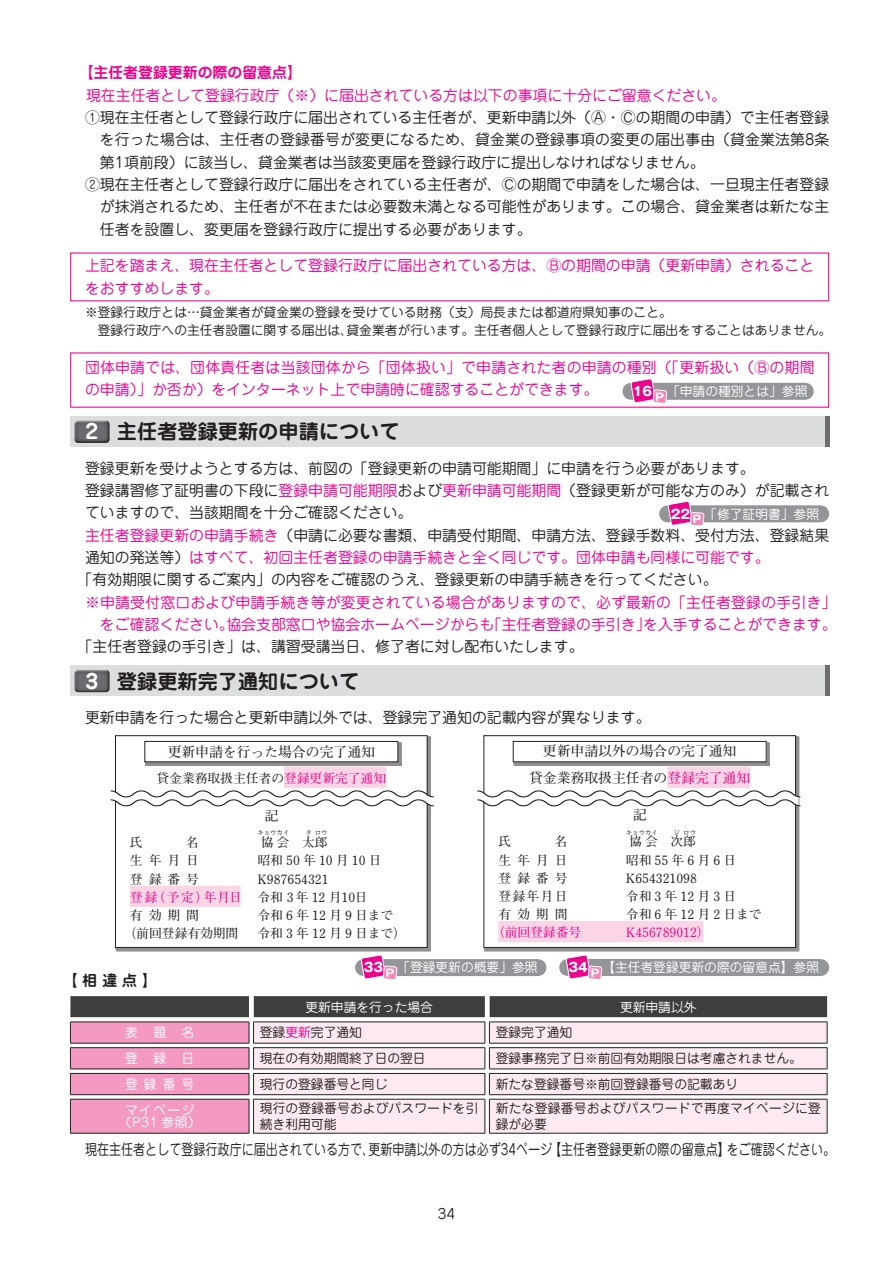
<style>
.page{position:relative;width:893px;height:1263px;background:#fff}
.page>*{position:absolute;margin:0;border:0;box-sizing:border-box;transform-origin:0 0}
.t1{font:700 20.25px "Jun 501 Pro";color:#231f20}
.t2{font:14.85px "Jun 201 Pro";color:#231f20}
.t3{font:14.85px/22.4px "Jun 201 Pro";color:#ed028c}
.t4{font:14.85px "Jun 201 Pro";color:#231f20;scale:.81 1}
.t5{font:700 14.85px "Jun 501 Pro";color:#ed028c}
.t6{font:700 14.85px "Jun 501 Pro";color:#231f20}
.t7{font:700 13.8px/26.5px "Futo Min A101 Pro";color:#231f20;text-align:center}
.t8{font:13.8px "Jun 201 Pro";color:#231f20}
.t9{font:12.75px/18.1px "Jun 201 Pro";color:#231f20}
.t10{font:700 12.75px/18.1px "Futo Min A101 Pro";color:#231f20}
.t11{font:12.75px "Jun 201 Pro";color:#fff}
.t12{font:700 12.75px "Futo Min A101 Pro";letter-spacing:.25em;color:#231f20}
.t13{font:12.75px/15.9px "Jun 201 Pro";letter-spacing:.02em;color:#231f20}
.t14{font:700 12.75px "Futo Min A101 Pro";color:#ed028c}
.t15{font:12.75px/12.8px "Jun 201 Pro";letter-spacing:.105em;color:#fff;text-align:center}
.t16{font:700 6.45px "Futo Min A101 Pro";color:#231f20}
.s1{font-family:"Gothic MB101 Pro";font-weight:700}
.s2{color:#fff}
.s3{color:#ed028c}
.s4{color:#231f20}
</style>
<div class="page">
<div style="left:70px;top:416px;width:759px;height:31px;background:#dcdddf"></div>
<hr style="left:825px;top:416px;width:4px;height:31px;background:#6c6d70">
<div style="left:72px;top:420px;width:38px;height:22px;background:#fff;opacity:.75"></div>
<div style="left:73px;top:421px;width:37px;height:24px;background:#231f20;opacity:.75"></div>
<div style="left:70px;top:665px;width:759px;height:31px;background:#dcdddf"></div>
<hr style="left:825px;top:665px;width:4px;height:31px;background:#6c6d70">
<div style="left:73px;top:670px;width:37px;height:24px;background:#231f20;opacity:.75"></div>
<hr style="left:253px;top:1133px;width:232px;height:1px;background:#231f20">
<hr style="left:489px;top:1133px;width:338px;height:1px;background:#231f20">
<svg style="left:70px;top:996px;width:758px;height:137px;background:#d2b9c4"></svg>
<hr style="left:70px;top:1094px;width:179px;height:1px;background:#231f20">
<hr style="left:70px;top:1099px;width:179px;height:1px;background:#231f20">
<hr style="left:70px;top:1099px;width:1px;height:34px;background:#231f20">
<hr style="left:249px;top:1099px;width:1px;height:34px;background:#231f20">
<hr style="left:70px;top:1133px;width:179px;height:1px;background:#231f20">
<div style="left:116px;top:736px;width:315px;height:215px;background:#918f8f"></div>
<div style="left:115px;top:736px;width:312px;height:211px;background:#fff"></div>
<div style="left:115px;top:735px;width:313px;height:213px;border:1px solid #231f20"></div>
<div style="left:145px;top:742px;width:257px;height:24px;background:#231f20;opacity:.5"></div>
<div style="left:145px;top:741px;width:253px;height:21px;background:#fff"></div>
<div style="left:144px;top:741px;width:254px;height:21px;border:1px solid #231f20"></div>
<div style="left:284px;top:766px;width:102px;height:22px;background:#fad5e5"></div>
<div style="left:130px;top:886px;width:110px;height:21px;background:#fad5e5"></div>
<svg style="left:110px;top:790px;width:324px;height:17px"></svg>
<div style="left:484px;top:736px;width:315px;height:215px;background:#918f8f"></div>
<div style="left:484px;top:736px;width:312px;height:211px;background:#fff"></div>
<div style="left:483px;top:735px;width:313px;height:213px;border:1px solid #231f20"></div>
<div style="left:514px;top:742px;width:256px;height:24px;background:#231f20;opacity:.5"></div>
<div style="left:513px;top:741px;width:253px;height:21px;background:#fff"></div>
<div style="left:513px;top:741px;width:254px;height:21px;border:1px solid #231f20"></div>
<div style="left:667px;top:767px;width:83px;height:21px;background:#fad5e5"></div>
<div style="left:498px;top:921px;width:205px;height:21px;background:#fad5e5"></div>
<svg style="left:477px;top:790px;width:324px;height:17px"></svg>
<div style="left:631px;top:383px;width:174px;height:17px;background:#939598"></div>
<svg style="left:631px;top:379px;width:36px;height:24px"></svg>
<div style="left:668px;top:505px;width:153px;height:17px;background:#939598"></div>
<svg style="left:668px;top:501px;width:37px;height:25px"></svg>
<div style="left:364px;top:959px;width:174px;height:17px;background:#939598"></div>
<svg style="left:361px;top:955px;width:37px;height:24px"></svg>
<div style="left:568px;top:959px;width:253px;height:17px;background:#939598"></div>
<svg style="left:566px;top:955px;width:37px;height:24px"></svg>
<p class="t5" style="left:79px;top:61px;width:225px">【主任者登録更新の際の留意点】</p>
<p class="t3" style="left:86px;top:82px;width:641px">現在主任者として登録行政庁（※）に届出されている方は以下の事項に十分にご留意ください。</p>
<p class="t2" style="left:85px;top:106px;width:746px">①現在主任者として登録行政庁に届出されている主任者が、更新申請以外（Ⓐ・Ⓒの期間の申請）で主任者登録</p>
<p class="t2" style="left:100px;top:128px;width:731px">を行った場合は、主任者の登録番号が変更になるため、貸金業の登録事項の変更の届出事由（貸金業法第8条</p>
<p class="t2" style="left:100px;top:150px;width:606px">第1項前段）に該当し、貸金業者は当該変更届を登録行政庁に提出しなければなりません。</p>
<p class="t2" style="left:85px;top:173px;width:746px">②現在主任者として登録行政庁に届出をされている主任者が、Ⓒの期間で申請をした場合は、一旦現主任者登録</p>
<p class="t2" style="left:100px;top:195px;width:731px">が抹消されるため、主任者が不在または必要数未満となる可能性があります。この場合、貸金業者は新たな主</p>
<p class="t2" style="left:100px;top:217px;width:433px">任者を設置し、変更届を登録行政庁に提出する必要があります。</p>
<p class="t3" style="left:85px;top:253px;width:731px">上記を踏まえ、現在主任者として登録行政庁に届出されている方は、Ⓑの期間の申請（更新申請）されることをおすすめします。</p>
<p class="t9" style="left:85px;top:302px;width:748px">※登録行政庁とは…貸金業者が貸金業の登録を受けている財務（支）局長または都道府県知事のこと。<br>　登録行政庁への主任者設置に関する届出は、貸金業者が行います。主任者個人として登録行政庁に届出をすることはありません。</p>
<p class="t3" style="left:85px;top:355px;width:731px">団体申請では、団体責任者は当該団体から「団体扱い」で申請された者の申請の種別（「更新扱い（Ⓑの期間の申請）」か否か）をインターネット上で申請時に確認することができます。</p>
<p class="t11" style="left:633px;top:381px;width:176px"><span class="s1">16</span> <sub>P</sub> 「申請の種別とは」参照</p>
<h1 class="t1" style="left:86px;top:416px;width:316px"><span class="s2">2</span> 主任者登録更新の申請について</h1>
<p class="t2" style="left:85px;top:456px;width:671px">登録更新を受けようとする方は、前図の「登録更新の申請可能期間」に申請を行う必要があります。</p>
<p class="t2" style="left:85px;top:479px;width:746px">登録講習修了証明書の下段に<span class="s3">登録申請可能期限</span>および<span class="s3">更新申請可能期間</span>（登録更新が可能な方のみ）が記載され</p>
<p class="t2" style="left:85px;top:501px;width:329px">ていますので、当該期間を十分ご確認ください。</p>
<p class="t2" style="left:85px;top:523px;width:746px"><span class="s3">主任者登録更新の申請手続き</span>（申請に必要な書類、申請受付期間、申請方法、登録手数料、受付方法、登録結果</p>
<p class="t3" style="left:85px;top:544px;width:686px"><span class="s4">通知の発送等）</span>はすべて、初回主任者登録の申請手続きと全く同じです。団体申請も同様に可能です。</p>
<p class="t2" style="left:78px;top:568px;width:641px">「有効期限に関するご案内」の内容をご確認のうえ、登録更新の申請手続きを行ってください。</p>
<p class="t3" style="left:85px;top:589px;width:753px;text-align:right">※申請受付窓口および申請手続き等が変更されている場合がありますので、必ず最新の「主任者登録の手引き」をご確認ください。協会支部窓口や協会ホームページからも「主任者登録の手引き」を入手することができます。</p>
<p class="t2" style="left:78px;top:635px;width:507px">「主任者登録の手引き」は、講習受講当日、修了者に対し配布いたします。</p>
<p class="t11" style="left:671px;top:504px;width:150px"><span class="s1">22</span> <sub>P</sub> 「修了証明書」参照</p>
<h1 class="t1" style="left:86px;top:665px;width:275px"><span class="s2">3</span> 登録更新完了通知について</h1>
<p class="t2" style="left:85px;top:706px;width:567px">更新申請を行った場合と更新申請以外では、登録完了通知の記載内容が異なります。</p>
<p class="t7" style="left:168px;top:737px;width:209px">更新申請を行った場合の完了通知</p>
<p class="t10" style="left:157px;top:767px;width:231px">貸金業務取扱主任者の<span class="s3">登録更新完了通知</span></p>
<p class="t7" style="left:264px;top:800px;width:15px">記</p>
<p class="t16" style="left:257px;top:828px;width:33px">キョウカイ</p>
<p class="t10" style="left:130px;top:832px;width:14px">氏</p>
<p class="t10" style="left:186px;top:832px;width:14px">名</p>
<p class="t10" style="left:261px;top:832px;width:30px">協会</p>
<p class="t16" style="left:305px;top:828px;width:8px">タ</p>
<p class="t16" style="left:315px;top:828px;width:14px">ロウ</p>
<p class="t10" style="left:302px;top:832px;width:27px">太郎</p>
<p class="t10" style="left:130px;top:850px;width:71px">生年月日</p>
<p class="t12" style="left:257px;top:851px;width:126px">昭和50年10月10日</p>
<p class="t10" style="left:130px;top:868px;width:71px">登録番号</p>
<p class="t10" style="left:130px;top:868px;width:239px;text-indent:128px">K987654321<br><span class="s3">登録（予定）年月日</span> 令和 3 年 12 月10日有効期間</p>
<p class="t12" style="left:257px;top:905px;width:137px">令和6年12月9日まで</p>
<p class="t10" style="left:124px;top:922px;width:116px">（前回登録有効期間</p>
<p class="t12" style="left:257px;top:923px;width:150px">令和3年12月9日まで）</p>
<p class="t7" style="left:529px;top:736px;width:223px">更新申請以外の場合の完了通知<br>貸金業務取扱主任者の<span class="s3">登録完了通知</span></p>
<p class="t7" style="left:633px;top:800px;width:15px">記</p>
<p class="t16" style="left:626px;top:827px;width:33px">キョウカイ</p>
<p class="t10" style="left:498px;top:831px;width:14px">氏</p>
<p class="t10" style="left:555px;top:831px;width:14px">名</p>
<p class="t10" style="left:629px;top:831px;width:30px">協会</p>
<p class="t16" style="left:674px;top:827px;width:8px">ジ</p>
<p class="t16" style="left:683px;top:827px;width:14px">ロウ</p>
<p class="t10" style="left:670px;top:831px;width:27px">次郎</p>
<p class="t10" style="left:498px;top:849px;width:71px">生年月日</p>
<p class="t12" style="left:626px;top:850px;width:112px">昭和55年6月6日</p>
<p class="t10" style="left:498px;top:867px;width:71px">登録番号</p>
<p class="t10" style="left:626px;top:867px;width:73px">K654321098</p>
<p class="t10" style="left:498px;top:885px;width:71px">登録年月日</p>
<p class="t12" style="left:626px;top:886px;width:112px">令和3年12月3日</p>
<p class="t10" style="left:498px;top:903px;width:71px">有効期間</p>
<p class="t12" style="left:626px;top:904px;width:137px">令和6年12月2日まで</p>
<p class="t14" style="left:492px;top:922px;width:91px">（前回登録番号</p>
<p class="t14" style="left:626px;top:922px;width:85px">K456789012）</p>
<p class="t6" style="left:63px;top:968px;width:96px">【 相 違 点 】</p>
<p class="t11" style="left:364px;top:957px;width:175px"><span class="s1">33</span> <sub>P</sub> 「登録更新の概要」参照</p>
<p class="t11" style="left:569px;top:957px;width:252px"><span class="s1">34</span> <sub>P</sub> 【主任者登録更新の際の留意点】参照</p>
<p class="t11" style="left:305px;top:997px;width:129px">更新申請を行った場合</p>
<p class="t11" style="left:620px;top:997px;width:78px">更新申請以外</p>
<p class="t11" style="left:125px;top:1022px;width:71px">表題名</p>
<p class="t9" style="left:260px;top:1022px;width:104px">登録<span class="s3">更新</span>完了通知</p>
<p class="t9" style="left:496px;top:1022px;width:78px">登録完了通知</p>
<p class="t11" style="left:125px;top:1048px;width:71px">登録日</p>
<p class="t9" style="left:260px;top:1048px;width:167px">現在の有効期間終了日の翌日</p>
<p class="t9" style="left:496px;top:1048px;width:308px">登録事務完了日※前回有効期限日は考慮されません。</p>
<p class="t11" style="left:125px;top:1074px;width:71px">登録番号</p>
<p class="t9" style="left:260px;top:1073px;width:129px">現行の登録番号と同じ</p>
<p class="t9" style="left:496px;top:1073px;width:244px">新たな登録番号※前回登録番号の記載あり</p>
<p class="t15" style="left:119px;top:1102px;width:83px">マイページ（P31 参照）</p>
<p class="t9" style="left:260px;top:1099px;width:220px;line-height:15.9px">現行の登録番号およびパスワードを引続き利用可能</p>
<p class="t13" style="left:496px;top:1099px;width:327px">新たな登録番号およびパスワードで再度マイページに登録が必要</p>
<p class="t4" style="left:85px;top:1137px;width:928px">現在主任者として登録行政庁に届出されている方で、更新申請以外の方は必ず34ページ【主任者登録更新の際の留意点】をご確認ください。</p>
<p class="t8" style="left:438px;top:1202px;width:19px">34</p>
</div>
